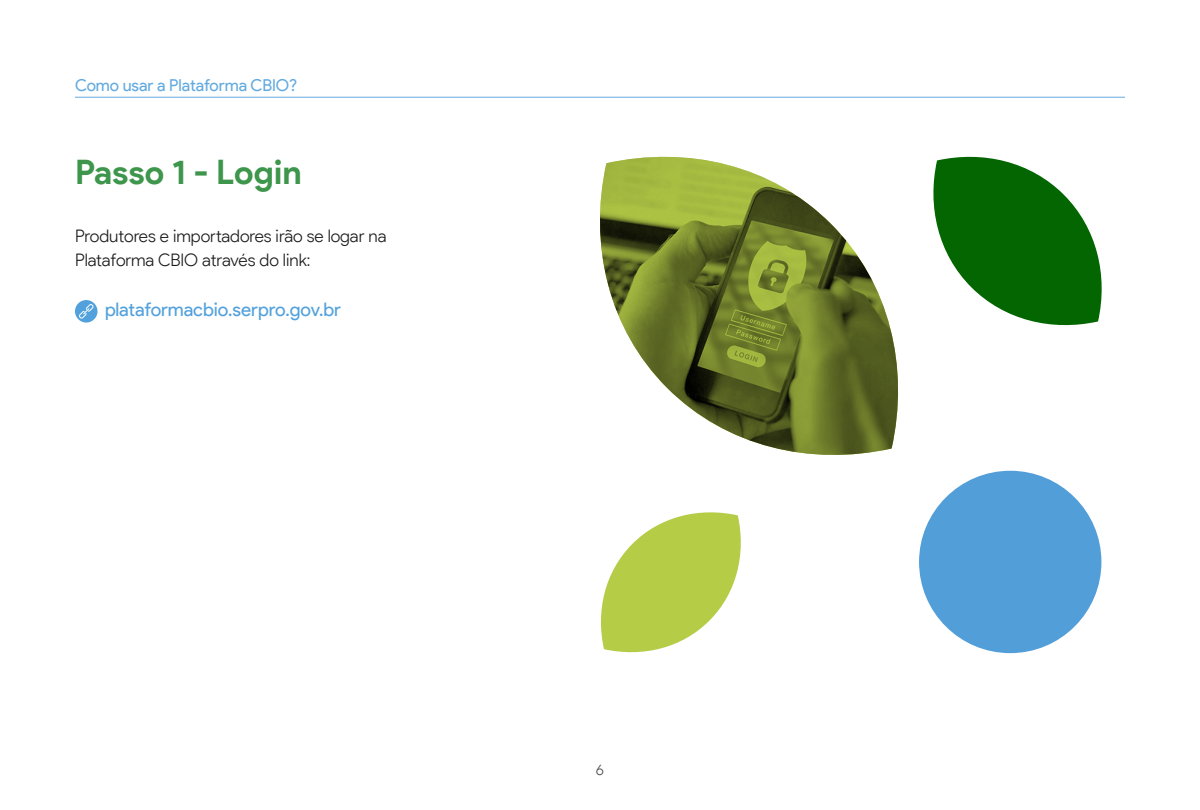
<style>
.page{position:relative;width:1200px;height:810px;background:#fff}
.page>*{position:absolute;margin:0;border:0;box-sizing:border-box;transform-origin:0 0}
.subtopico{font:700 33.75px "Product Sans";color:#3e964c}
.t1{font:18.75px "Product Sans";letter-spacing:-.005em;color:#52a1dc}
.t2{font:300 17.25px/24.8px "Product Sans";letter-spacing:-.005em;color:#1a1a1a}
.chapeu{font:16.5px "Product Sans";letter-spacing:-.005em;color:#63aadf}
.t3{font:300 15px "Product Sans";color:#4d4d4d}
</style>
<div class="page">
<svg style="left:600px;top:156px;width:299px;height:299px"></svg>
<hr style="left:75px;top:97px;width:1050px;height:1px;background:#63aadf">
<svg style="left:75px;top:300px;width:23px;height:23px"></svg>
<svg style="left:79px;top:304px;width:15px;height:15px"></svg>
<svg style="left:601px;top:512px;width:140px;height:141px"></svg>
<svg style="left:933px;top:156px;width:169px;height:170px"></svg>
<div style="left:919px;top:471px;width:182px;height:182px;background:#529ed9;border-radius:50%"></div>
<p class="chapeu" style="left:75px;top:76px;width:224px">Como usar a Plataforma CBIO?</p>
<p class="subtopico" style="left:75px;top:151px;width:228px">Passo 1 - Login</p>
<p class="t2" style="left:75px;top:223px;width:313px">Produtores e importadores irão se logar na<br>Plataforma CBIO através do link:</p>
<p class="t1" style="left:105px;top:299px;width:238px">plataformacbio.serpro.gov.br</p>
<p class="t3" style="left:596px;top:761px;width:10px">6</p>
</div>
